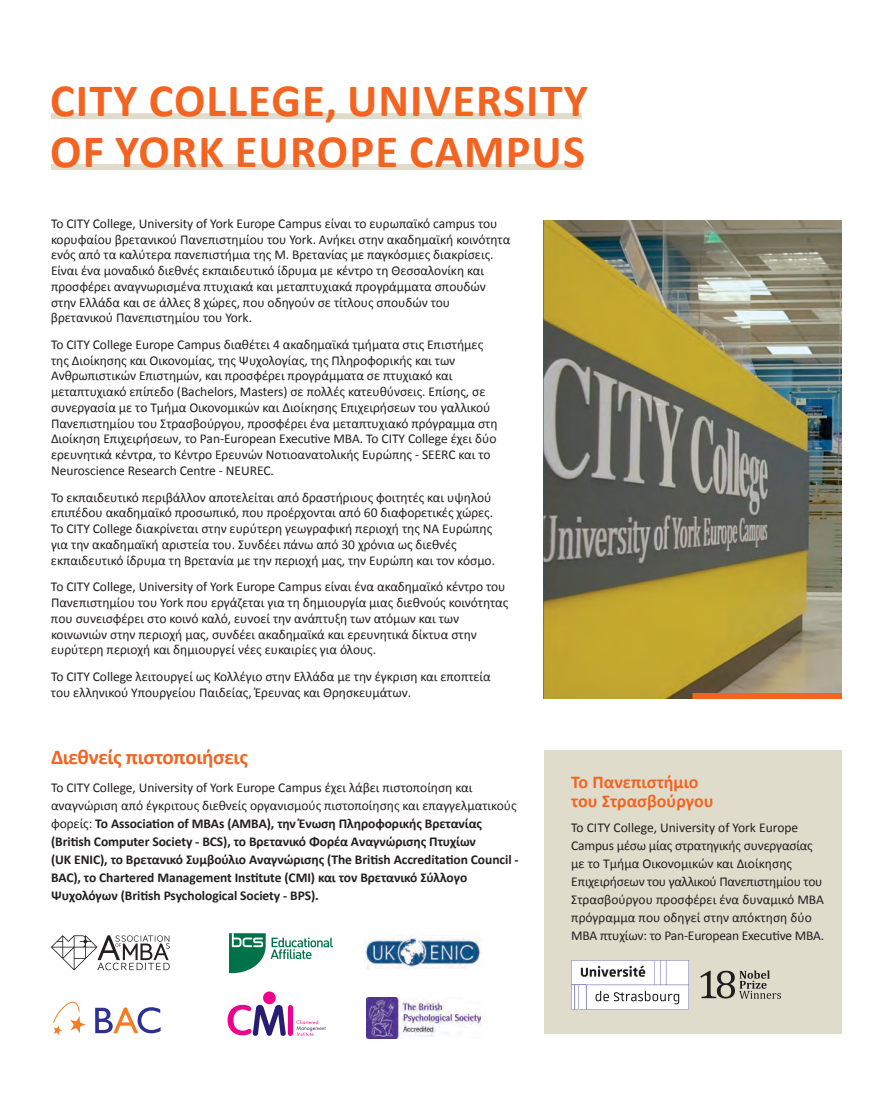
<style>
.page{position:relative;width:893px;height:1106px;background:#fff}
.page>*{position:absolute;margin:0;border:0;box-sizing:border-box;transform-origin:0 0}
.t1{font:700 46.5px "Calibri";letter-spacing:.025em;color:#f36421}
.t2{font:700 21px "Calibri";letter-spacing:-.015em;color:#f36421}
.t3{font:700 18px/19.5px "Calibri";color:#f36421}
.t4{font:13.5px/15.8px "Calibri";letter-spacing:-.005em;color:#231f20}
.t5{font:700 13.5px/18px "Calibri";letter-spacing:-.005em;color:#231f20}
.s1{font-weight:400}
</style>
<div class="page">
<div style="left:544px;top:750px;width:297px;height:283px;background:#e0dccb"></div>
<div style="left:51px;top:113px;width:531px;height:6px;background:#e0dccb"></div>
<div style="left:51px;top:164px;width:531px;height:6px;background:#e0dccb"></div>
<div style="left:288px;top:1005px;width:5px;height:30px;background:#ed028c;border-radius:3px"></div>
<svg style="left:228px;top:1004px;width:58px;height:31px"></svg>
<div style="left:263px;top:991px;width:13px;height:13px;background:#ed028c;border-radius:50%"></div>
<svg style="left:297px;top:1020px;width:29px;height:15px"></svg>
<svg style="left:229px;top:933px;width:104px;height:41px"></svg>
<svg style="left:95px;top:1007px;width:66px;height:26px"></svg>
<svg style="left:53px;top:1001px;width:33px;height:34px"></svg>
<img style="left:544px;top:220px;width:298px;height:479px">
<div style="left:693px;top:693px;width:149px;height:6px;background:#f36421"></div>
<svg style="left:700px;top:970px;width:81px;height:28px"></svg>
<svg style="left:51px;top:935px;width:119px;height:35px"></svg>
<img style="left:366px;top:997px;width:115px;height:41px">
<svg style="left:571px;top:960px;width:118px;height:49px;background:#e4e3e7"></svg>
<img style="left:365px;top:937px;width:117px;height:31px">
<p class="t1" style="left:50px;top:72px;width:539px">CITY COLLEGE, UNIVERSITY</p>
<p class="t1" style="left:50px;top:123px;width:536px">OF YORK EUROPE CAMPUS</p>
<p class="t4" style="left:51px;top:215px;width:461px">Το CITY College, University of York Europe Campus είναι το ευρωπαϊκό campus του κορυφαίου βρετανικού Πανεπιστημίου του York. Ανήκει στην ακαδημαϊκή κοινότητα ενός από τα καλύτερα πανεπιστήμια της Μ. Βρετανίας με παγκόσμιες διακρίσεις.<br>Είναι ένα μοναδικό διεθνές εκπαιδευτικό ίδρυμα με κέντρο τη Θεσσαλονίκη και προσφέρει αναγνωρισμένα πτυχιακά και μεταπτυχιακά προγράμματα σπουδών στην Ελλάδα και σε άλλες 8 χώρες, που οδηγούν σε τίτλους σπουδών του βρετανικού Πανεπιστημίου του York.</p>
<p class="t4" style="left:51px;top:336px;width:448px">Το CITY College Europe Campus διαθέτει 4 ακαδημαϊκά τμήματα στις Επιστήμες της Διοίκησης και Οικονομίας, της Ψυχολογίας, της Πληροφορικής και των Ανθρωπιστικών Επιστημών, και προσφέρει προγράμματα σε πτυχιακό και μεταπτυχιακό επίπεδο (Bachelors, Μasters) σε πολλές κατευθύνσεις. Επίσης, σε συνεργασία με το Τμήμα Οικονομικών και Διοίκησης Επιχειρήσεων του γαλλικού Πανεπιστημίου του Στρασβούργου, προσφέρει ένα μεταπτυχιακό πρόγραμμα στη Διοίκηση Επιχειρήσεων, το Pan‐European Executive MBA. Το CITY College έχει δύο ερευνητικά κέντρα, το Κέντρο Ερευνών Νοτιοανατολικής Ευρώπης ‐ SEERC και το Neuroscience Research Centre ‐ NEUREC.</p>
<p class="t4" style="left:51px;top:489px;width:446px">Το εκπαιδευτικό περιβάλλον αποτελείται από δραστήριους φοιτητές και υψηλού επιπέδου ακαδημαϊκό προσωπικό, που προέρχονται από 60 διαφορετικές χώρες.<br>Το CITY College διακρίνεται στην ευρύτερη γεωγραφική περιοχή της ΝΑ Ευρώπης για την ακαδημαϊκή αριστεία του. Συνδέει πάνω από 30 χρόνια ως διεθνές εκπαιδευτικό ίδρυμα τη Βρετανία με την περιοχή μας, την Ευρώπη και τον κόσμο.</p>
<p class="t4" style="left:51px;top:578px;width:459px">Το CITY College, University of York Europe Campus είναι ένα ακαδημαϊκό κέντρο του Πανεπιστημίου του York που εργάζεται για τη δημιουργία μιας διεθνούς κοινότητας που συνεισφέρει στο κοινό καλό, ευνοεί την ανάπτυξη των ατόμων και των κοινωνιών στην περιοχή μας, συνδέει ακαδημαϊκά και ερευνητικά δίκτυα στην ευρύτερη περιοχή και δημιουργεί νέες ευκαιρίες για όλους.</p>
<p class="t4" style="left:51px;top:668px;width:441px">Το CITY College λειτουργεί ως Κολλέγιο στην Ελλάδα με την έγκριση και εποπτεία του ελληνικού Υπουργείου Παιδείας, Έρευνας και Θρησκευμάτων.</p>
<p class="t2" style="left:51px;top:744px;width:198px">Διεθνείς πιστοποιήσεις</p>
<p class="t5" style="left:51px;top:778px;width:469px"><span class="s1">Το CITY College, University of York Europe Campus έχει λάβει πιστοποίηση και αναγνώριση από έγκριτους διεθνείς οργανισμούς πιστοποίησης και επαγγελματικούς φορείς:</span> Το Association of MBAs (AMBA), την Ένωση Πληροφορικής Βρετανίας (British Computer Society ‐ BCS), το Βρετανικό Φορέα Αναγνώρισης Πτυχίων<br>(UK ENIC), το Βρετανικό Συμβούλιο Αναγνώρισης (The British Accreditation Council ‐ BAC), το Chartered Management Institute (CMI) και τον Βρετανικό Σύλλογο Ψυχολόγων (British Psychological Society ‐ BPS).</p>
<p class="t3" style="left:571px;top:772px;width:144px">Το Πανεπιστήμιο του Στρασβούργου</p>
<p class="t4" style="left:571px;top:818px;width:255px;line-height:18px">Το CITY College, University of York Europe Campus μέσω μίας στρατηγικής συνεργασίας με το Τμήμα Οικονομικών και Διοίκησης Επιχειρήσεων του γαλλικού Πανεπιστημίου του Στρασβούργου προσφέρει ένα δυναμικό ΜΒΑ πρόγραμμα που οδηγεί στην απόκτηση δύο MBA πτυχίων: το Pan‐European Executive MBA.</p>
</div>
